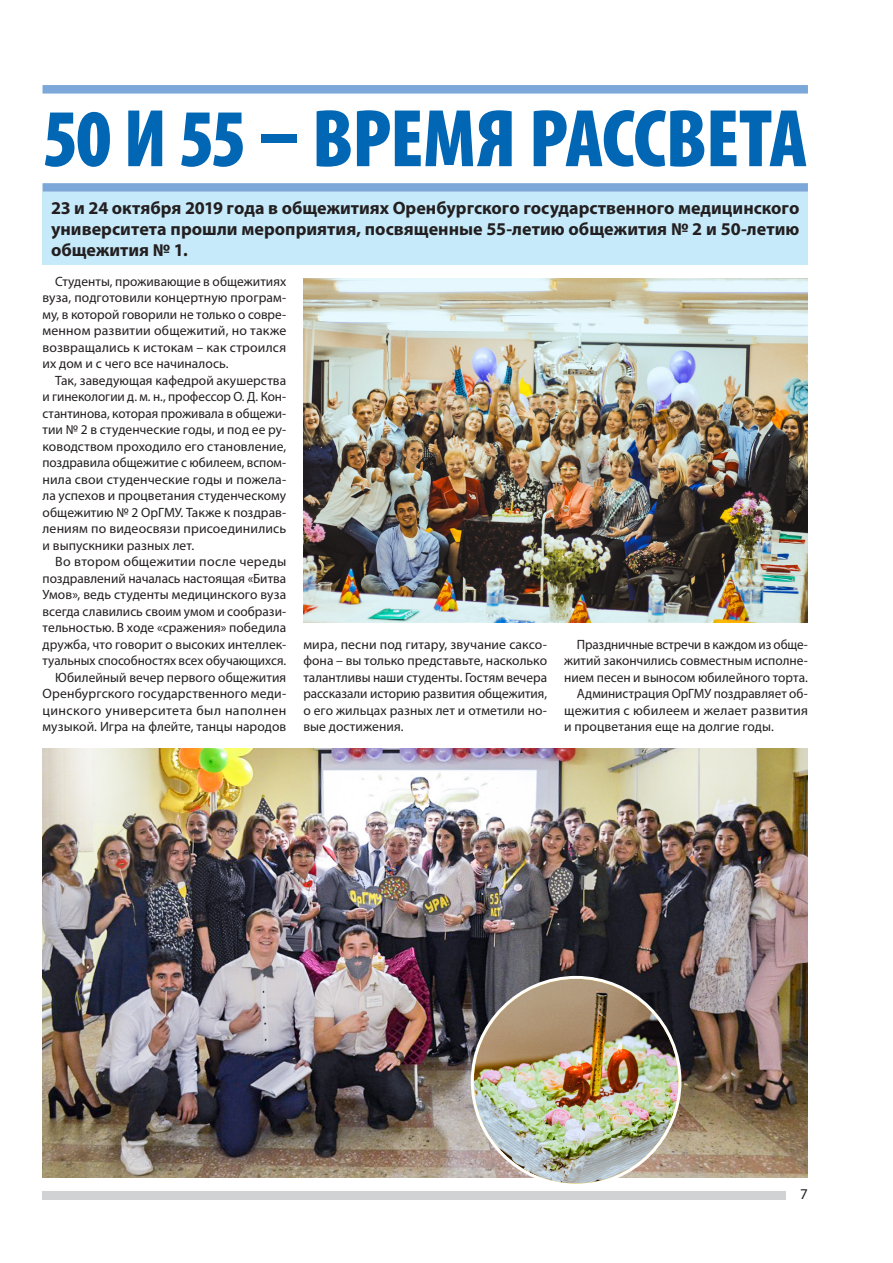
<style>
.page{position:relative;width:893px;height:1263px;background:#fff}
.page>*{position:absolute;margin:0;border:0;box-sizing:border-box;transform-origin:0 0}
.Статья{font:900 condensed 82.5px "Myriad Pro";letter-spacing:-.015em;color:#0166b3}
.Статья-2{font:700 18px/21px "Myriad Pro";color:#231f20;text-align:justify}
.t1{font:15px "Myriad Pro";color:#231f20}
.Статья-3{font:13.5px/16.5px "Myriad Pro";letter-spacing:.005em;color:#231f20;text-align:justify}
</style>
<div class="page">
<div style="left:42px;top:1191px;width:744px;height:9px;background:#d1d2d4"></div>
<div style="left:43px;top:192px;width:765px;height:72px;background:#c6eafa"></div>
<div style="left:43px;top:85px;width:765px;height:9px;background:#7ba8d9"></div>
<div style="left:43px;top:183px;width:765px;height:9px;background:#7ba8d9"></div>
<img style="left:43px;top:748px;width:765px;height:430px">
<img style="left:303px;top:279px;width:505px;height:344px">
<svg style="left:472px;top:977px;width:208px;height:208px"></svg>
<img style="left:474px;top:979px;width:204px;height:204px;border-radius:102px">
<p class="Статья" style="left:43px;top:86px;width:766px">50 И 55 – ВРЕМЯ РАССВЕТА</p>
<p class="Статья-2" style="left:51px;top:197px;width:750px">23 и 24 октября 2019 года в общежитиях Оренбургского государственного медицинского университета прошли мероприятия, посвященные 55-летию общежития № 2 и 50-летию общежития № 1.</p>
<p class="Статья-3" style="left:43px;top:273px;width:245px;text-indent:13px">Студенты, проживающие в общежитиях вуза, подготовили концертную програм&shy;му, в которой говорили не только о совре&shy;менном развитии общежитий, но также возвращались к истокам – как строился их дом и с чего все начиналось.</p>
<p class="Статья-3" style="left:43px;top:372px;width:245px;text-indent:13px">Так, заведующая кафедрой акушерства и гинекологии д. м. н., профессор О. Д. Кон&shy;стантинова, которая проживала в общежи&shy;тии № 2 в студенческие годы, и под ее ру&shy;ководством проходило его становление, поздравила общежитие с юбилеем, вспом&shy;нила свои студенческие годы и пожела&shy;ла успехов и процветания студенческому общежитию № 2 ОрГМУ. Также к поздрав&shy;лениям по видеосвязи присоединились и выпускники разных лет.</p>
<p class="Статья-3" style="left:43px;top:553px;width:245px;text-indent:13px">Во втором общежитии после череды поздравлений началась настоящая «Битва Умов», ведь студенты медицинского вуза всегда славились своим умом и сообрази&shy;тельностью. В ходе «сражения» победила дружба, что говорит о высоких интеллек&shy;туальных способностях всех обучающихся.</p>
<p class="Статья-3" style="left:43px;top:669px;width:245px;text-indent:13px">Юбилейный вечер первого общежития Оренбургского государственного меди&shy;цинского университета был наполнен музыкой. Игра на флейте, танцы народов</p>
<p class="Статья-3" style="left:303px;top:636px;width:245px">мира, песни под гитару, звучание саксо&shy;фона – вы только представьте, насколько талантливы наши студенты. Гостям вечера рассказали историю развития общежития, о его жильцах разных лет и отметили но&shy;вые достижения.</p>
<p class="Статья-3" style="left:564px;top:636px;width:245px;text-indent:13px">Праздничные встречи в каждом из обще&shy;житий закончились совместным исполне&shy;нием песен и выносом юбилейного торта.</p>
<p class="Статья-3" style="left:564px;top:685px;width:245px;text-indent:13px">Администрация ОрГМУ поздравляет об&shy;щежития с юбилеем и желает развития и процветания еще на долгие годы.</p>
<p class="t1" style="left:800px;top:1185px;width:9px">7</p>
</div>
